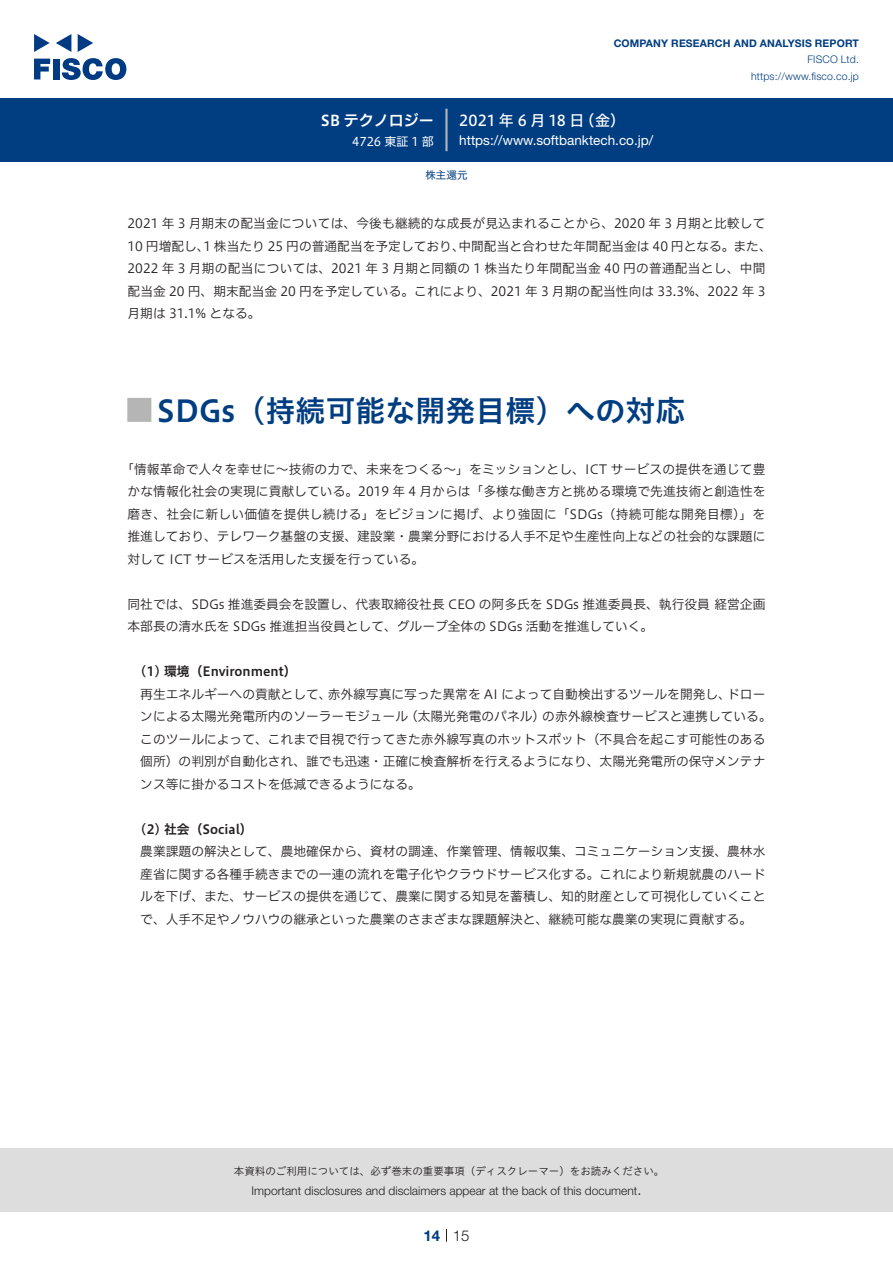
<style>
.page{position:relative;width:893px;height:1263px;background:#fff}
.page>*{position:absolute;margin:0;border:0;box-sizing:border-box;transform-origin:0 0}
.t1{font:30px "Hiragino UD Sans Std N W6";color:#003d81}
.t2{font:700 24px "Koz Go Pro";color:#b5b5b6}
.t3{font:15px "Hiragino UD Sans F Std N W5";color:#fff}
.t4{font:15px "Hiragino UD Sans F Std N W6";color:#fff}
.t5{font:300 15px "Helvetica Neue LT Std";color:#231f20}
.t6{font:700 15px "Helvetica Neue LT Std";color:#003d81}
.t7{font:13.5px "Helvetica Neue LT Std";color:#fff}
.t8{font:12.75px/22.5px "Hiragino UD Sans F Std N W3";color:#231f20}
.t9{font:12.75px "Hiragino UD Sans F Std N W6";color:#231f20}
.t10{font:300 12px "Helvetica Neue LT Std";color:#231f20}
.t11{font:12px "Hiragino UD Sans F Std N W4";color:#fff}
.t12{font:10.5px "Hiragino UD Sans Std W3";color:#231f20}
.t13{font:700 10.5px "Helvetica Neue LT Std";letter-spacing:.015em;color:#003d81}
.t14{font:300 10.5px/16.5px "Helvetica Neue LT Std";letter-spacing:.015em;color:#003d81;text-align:right}
.t15{font:10.5px "Hiragino UD Sans F Std N W4";color:#003d81}
</style>
<div class="page">
<div style="left:0;top:1148px;width:893px;height:64px;background:#ddd"></div>
<svg style="left:34px;top:59px;width:16px;height:20px"></svg>
<div style="left:53px;top:59px;width:6px;height:20px;background:#003a83"></div>
<svg style="left:62px;top:58px;width:64px;height:22px"></svg>
<svg style="left:34px;top:34px;width:16px;height:18px"></svg>
<svg style="left:78px;top:34px;width:15px;height:18px"></svg>
<svg style="left:56px;top:34px;width:15px;height:18px"></svg>
<div style="left:0;top:98px;width:893px;height:64px;background:#003d81"></div>
<hr style="left:445px;top:109px;width:3px;height:42px;background:#b5b5b6">
<svg style="left:446px;top:1229px;width:1px;height:13px"></svg>
<p class="t4" style="left:321px;top:109px;width:114px">SB テクノロジー</p>
<p class="t11" style="left:352px;top:132px;width:83px">4726 東証 1 部</p>
<p class="t13" style="left:614px;top:37px;width:247px">COMPANY RESEARCH AND ANALYSIS REPORT</p>
<p class="t14" style="left:751px;top:51px;width:109px">FISCO Ltd. https://www.fisco.co j p.</p>
<p class="t3" style="left:580px;top:109px;width:47px">（金(</p>
<p class="t3" style="left:459px;top:109px;width:127px">2021 年 6 月 18 日</p>
<p class="t7" style="left:459px;top:132px;width:195px">https://www.softbanktech.co j p. /</p>
<p class="t15" style="left:425px;top:167px;width:43px">株主還元</p>
<p class="t8" style="left:458px;top:211px;width:315px;text-indent:-331px">2021 年 3 月期末の配当金については、今後も継続的な成長が見込まれることから、2020 年 3 月期と比較して中間配当と合わせた年間配当金は 40 円となる。また、</p>
<p class="t8" style="left:128px;top:234px;width:639px">10 円増配し 1、株当たり 25 円の普通配当を予定しており、<br>2022 年 3 月期の配当については、2021 年 3 月期と同額の 1 株当たり年間配当金 40 円の普通配当とし、中間配当金 20 円、期末配当金 20 円を予定している。これにより、2021 年 3 月期の配当性向は 33.3%、2022 年 3月期は 31.1% となる。</p>
<h1 class="t1" style="left:157px;top:387px;width:530px">SDGs（持続可能な開発目標）への対応</h1>
<h2 class="t2" style="left:128px;top:395px;width:25px">█</h2>
<p class="t8" style="left:128px;top:457px;width:639px;text-align:justify;text-indent:-6px">「情報革命で人々を幸せに～技術の力で、未来をつくる～」をミッションとし、ICT サービスの提供を通じて豊かな情報化社会の実現に貢献している。2019 年 4 月からは「多様な働き方と挑める環境で先進技術と創造性を磨き、社会に新しい価値を提供し続ける」をビジョンに掲げ、より強固に「SDGs（持続可能な開発目標）」を推進しており、テレワーク基盤の支援、建設業・農業分野における人手不足や生産性向上などの社会的な課題に対して ICT サービスを活用した支援を行っている。</p>
<p class="t8" style="left:128px;top:592px;width:639px">同社では、SDGs 推進委員会を設置し、代表取締役社長 CEO の阿多氏を SDGs 推進委員長、執行役員経営企画本部長の清水氏を SDGs 推進担当役員として、グループ全体の SDGs 活動を推進していく。</p>
<p class="t9" style="left:140px;top:662px;width:158px">1( ) 環境（Environment(</p>
<p class="t8" style="left:727px;top:682px;width:40px">ドロー</p>
<p class="t8" style="left:140px;top:682px;width:193px">再生エネルギーへの貢献として、</p>
<p class="t8" style="left:328px;top:682px;width:405px">赤外線写真に写った異常を AI によって自動検出するツールを開発し、</p>
<p class="t8" style="left:542px;top:705px;width:231px">の赤外線検査サービスと連携している。</p>
<p class="t8" style="left:140px;top:705px;width:627px">ンによる太陽光発電所内のソーラーモジュール<br>このツールによって、これまで目視で行ってきた赤外線写真のホットスポット（不具合を起こす可能性のある個所）の判別が自動化され、誰でも迅速・正確に検査解析を行えるようになり、太陽光発電所の保守メンテナンス等に掛かるコストを低減できるようになる。</p>
<p class="t9" style="left:140px;top:819px;width:114px">2( ) 社会（Social(</p>
<p class="t8" style="left:140px;top:840px;width:627px;text-align:justify">農業課題の解決として、農地確保から、資材の調達、作業管理、情報収集、コミュニケーション支援、農林水産省に関する各種手続きまでの一連の流れを電子化やクラウドサービス化する。これにより新規就農のハードルを下げ、また、サービスの提供を通じて、農業に関する知見を蓄積し、知的財産として可視化していくことで、人手不足やノウハウの継承といった農業のさまざまな課題解決と、継続可能な農業の実現に貢献する。</p>
<p class="t8" style="left:405px;top:705px;width:142px">（太陽光発電のパネル）</p>
<p class="t12" style="left:234px;top:1163px;width:432px">本資料のご利用については、必ず巻末の重要事項（ディスクレーマー）をお読みください。</p>
<p class="t5" style="left:637px;top:1180px;width:6px">.</p>
<p class="t10" style="left:251px;top:1183px;width:387px">Important disclosures and disclaimers appear at the back of this document</p>
<p class="t6" style="left:423px;top:1226px;width:18px">14</p>
<p class="t5" style="left:453px;top:1226px;width:18px">15</p>
</div>
